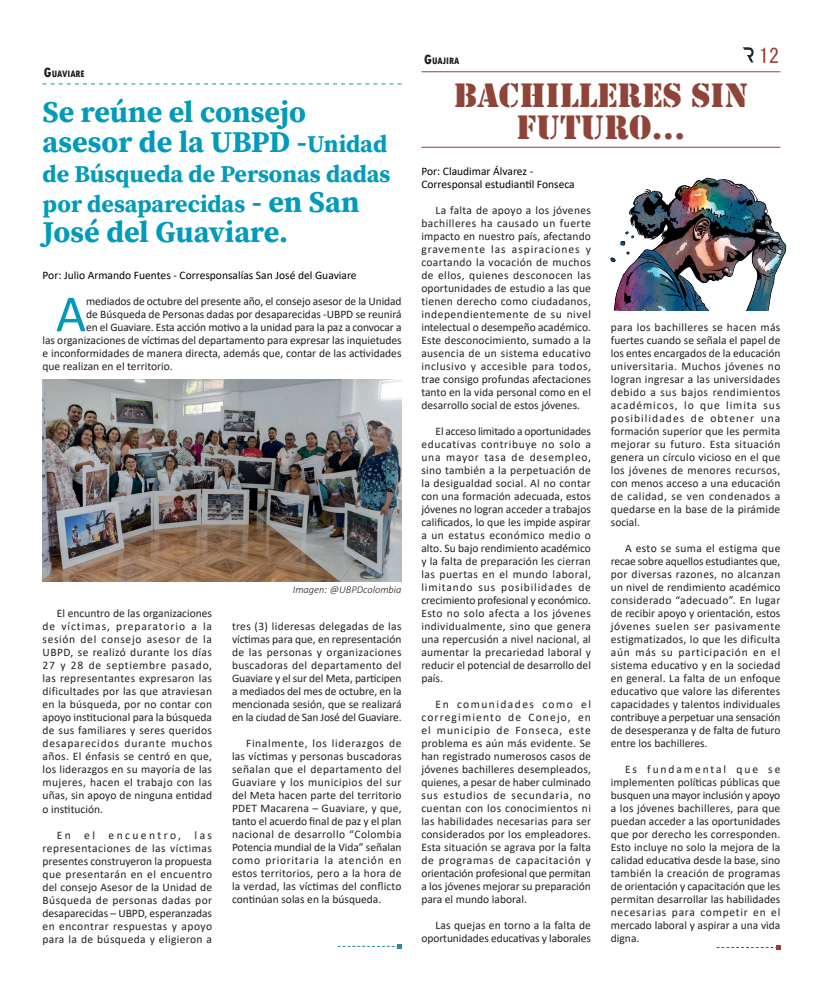
<style>
.page{position:relative;width:823px;height:993px;background:#fff}
.page>*{position:absolute;margin:0;border:0;box-sizing:border-box;transform-origin:0 0}
.t1{font:52.5px "Calibri";color:#009abb}
.t2{font:35px/32px "Stencil";color:#8f4439;text-align:center}
.t3{font:30px/30px "Source Serif Variable";color:#009abb}
.t4{font:24px/30px "Source Serif Variable";color:#009abb}
.t5{font:20px "MS Gothic";color:#9a3c2e}
.t6{font:11.5px/13px "Calibri";color:#231f20;text-align:justify}
.t7{font:11.5px/13px "Calibri";color:#000}
.t8{font:italic 300 10.5px "Calibri";color:#231f20}
.t9{font:800 condensed 9.8px "Tw Cen";color:#231f20}
.s1{font-size:14px}
.s2{font-size:24px}
.s3{font-size:30px}
</style>
<div class="page">
<img style="left:743px;top:47px;width:11px;height:16px">
<svg style="left:43px;top:83px;width:358px;height:1px"></svg>
<svg style="left:337px;top:944px;width:64px;height:4px"></svg>
<img style="left:43px;top:379px;width:358px;height:202px">
<img style="left:610px;top:177px;width:177px;height:134px">
<hr style="left:421px;top:71px;width:359px;height:1px;background:#8f4439">
<hr style="left:421px;top:147px;width:359px;height:1px;background:#9a3c2e">
<svg style="left:716px;top:945px;width:64px;height:4px"></svg>
<p class="t9" style="left:44px;top:68px;width:42px"><span class="s1">G</span>UAVIARE</p>
<h3 class="t3" style="left:43px;top:97px;width:346px">Se reúne el consejo asesor de la UBPD -<span class="s2">Unidad</span></h3>
<h3 class="t4" style="left:43px;top:159px;width:349px">de Búsqueda de Personas dadas por desaparecidas <span class="s3">- en San</span></h3>
<h3 class="t3" style="left:43px;top:217px;width:247px">José del Guaviare.</h3>
<p class="t7" style="left:43px;top:268px;width:315px">Por: Julio Armando Fuentes - Corresponsalías San José del Guaviare</p>
<h1 class="t1" style="left:56px;top:277px;width:32px">A</h1>
<p class="t6" style="left:86px;top:294px;width:316px">mediados de octubre del presente año, el consejo asesor de la Unidad</p>
<p class="t6" style="left:86px;top:307px;width:317px">de Búsqueda de Personas dadas por desaparecidas -UBPD se reunirá</p>
<p class="t6" style="left:86px;top:320px;width:316px">en el Guaviare. Esta acción motivo a la unidad para la paz a convocar a</p>
<p class="t6" style="left:43px;top:333px;width:360px">las organizaciones de víctimas del departamento para expresar las inquietudes</p>
<p class="t6" style="left:43px;top:346px;width:360px">e inconformidades de manera directa, además que, contar de las actividades</p>
<p class="t6" style="left:43px;top:359px;width:132px">que realizan en el territorio.</p>
<p class="t6" style="left:43px;top:606px;width:171px;text-indent:14px">El encuntro de las organizaciones de víctimas, preparatorio a la sesión del consejo asesor de la UBPD, se realizó durante los días 27 y 28 de septiembre pasado, las representantes expresaron las dificultades por las que atraviesan en la búsqueda, por no contar con apoyo institucional para la búsqueda de sus familiares y seres queridos desaparecidos durante muchos años. El énfasis se centró en que, los liderazgos en su mayoría de las mujeres, hacen el trabajo con las uñas, sin apoyo de ninguna entidad o institución.</p>
<p class="t6" style="left:43px;top:827px;width:171px;text-indent:14px">En el encuentro, las representaciones de las víctimas presentes construyeron la propuesta que presentarán en el encuentro del consejo Asesor de la Unidad de Búsqueda de personas dadas por desaparecidas – UBPD, esperanzadas en encontrar respuestas y apoyo para la de búsqueda y eligieron a</p>
<p class="t8" style="left:292px;top:583px;width:110px">Imagen: @UBPDcolombia</p>
<p class="t6" style="left:232px;top:619px;width:171px">tres (3) lideresas delegadas de las víctimas para que, en representación de las personas y organizaciones buscadoras del departamento del Guaviare y el sur del Meta, participen a mediados del mes de octubre, en la mencionada sesión, que se realizará en la ciudad de San José del Guaviare.</p>
<p class="t6" style="left:232px;top:736px;width:171px;text-indent:14px">Finalmente, los liderazgos de las víctimas y personas buscadoras señalan que el departamento del Guaviare y los municipios del sur del Meta hacen parte del territorio PDET Macarena – Guaviare, y que, tanto el acuerdo final de paz y el plan nacional de desarrollo “Colombia Potencia mundial de la Vida” señalan como prioritaria la atención en estos territorios, pero a la hora de la verdad, las víctimas del conflicto continúan solas en la búsqueda.</p>
<p class="t9" style="left:424px;top:55px;width:36px"><span class="s1">G</span>UAJIRA</p>
<h2 class="t2" style="left:453px;top:80px;width:295px">BACHILLERES SIN<br>FUTURO...</h2>
<h3 class="t5" style="left:758px;top:46px;width:21px">12</h3>
<p class="t7" style="left:421px;top:164px;width:155px">Por: Claudimar Álvarez -<br>Corresponsal estudiantil Fonseca</p>
<p class="t6" style="left:421px;top:203px;width:171px;text-indent:14px">La falta de apoyo a los jóvenes bachilleres ha causado un fuerte impacto en nuestro país, afectando gravemente las aspiraciones y coartando la vocación de muchos de ellos, quienes desconocen las oportunidades de estudio a las que tienen derecho como ciudadanos, independientemente de su nivel intelectual o desempeño académico.<br>Este desconocimiento, sumado a la ausencia de un sistema educativo inclusivo y accesible para todos, trae consigo profundas afectaciones tanto en la vida personal como en el desarrollo social de estos jóvenes.</p>
<p class="t6" style="left:421px;top:424px;width:171px;text-indent:14px">El acceso limitado a oportunidades educativas contribuye no solo a una mayor tasa de desempleo, sino también a la perpetuación de la desigualdad social. Al no contar con una formación adecuada, estos jóvenes no logran acceder a trabajos calificados, lo que les impide aspirar a un estatus económico medio o alto. Su bajo rendimiento académico y la falta de preparación les cierran las puertas en el mundo laboral, limitando sus posibilidades de crecimiento profesional y económico.<br>Esto no solo afecta a los jóvenes individualmente, sino que genera una repercusión a nivel nacional, al aumentar la precariedad laboral y reducir el potencial de desarrollo del país.</p>
<p class="t6" style="left:421px;top:697px;width:171px;text-indent:14px">En comunidades como el corregimiento de Conejo, en el municipio de Fonseca, este problema es aún más evidente. Se han registrado numerosos casos de jóvenes bachilleres desempleados, quienes, a pesar de haber culminado sus estudios de secundaria, no cuentan con los conocimientos ni las habilidades necesarias para ser considerados por los empleadores.<br>Esta situación se agrava por la falta de programas de capacitación y orientación profesional que permitan a los jóvenes mejorar su preparación para el mundo laboral.</p>
<p class="t6" style="left:421px;top:918px;width:171px;text-align:right">Las quejas en torno a la falta de oportunidades educativas y laborales</p>
<p class="t6" style="left:610px;top:320px;width:171px">para los bachilleres se hacen más fuertes cuando se señala el papel de los entes encargados de la educación universitaria. Muchos jóvenes no logran ingresar a las universidades debido a sus bajos rendimientos académicos, lo que limita sus posibilidades de obtener una formación superior que les permita mejorar su futuro. Esta situación genera un círculo vicioso en el que los jóvenes de menores recursos, con menos acceso a una educación de calidad, se ven condenados a quedarse en la base de la pirámide social.</p>
<p class="t6" style="left:610px;top:541px;width:171px;text-indent:14px">A esto se suma el estigma que recae sobre aquellos estudiantes que, por diversas razones, no alcanzan un nivel de rendimiento académico considerado “adecuado”. En lugar de recibir apoyo y orientación, estos jóvenes suelen ser pasivamente estigmatizados, lo que les dificulta aún más su participación en el sistema educativo y en la sociedad en general. La falta de un enfoque educativo que valore las diferentes capacidades y talentos individuales contribuye a perpetuar una sensación de desesperanza y de falta de futuro entre los bachilleres.</p>
<p class="t6" style="left:610px;top:762px;width:171px;text-indent:14px">Es fundamental que se implementen políticas públicas que busquen una mayor inclusión y apoyo a los jóvenes bachilleres, para que puedan acceder a las oportunidades que por derecho les corresponden.<br>Esto incluye no solo la mejora de la calidad educativa desde la base, sino también la creación de programas de orientación y capacitación que les permitan desarrollar las habilidades necesarias para competir en el mercado laboral y aspirar a una vida digna.</p>
</div>
